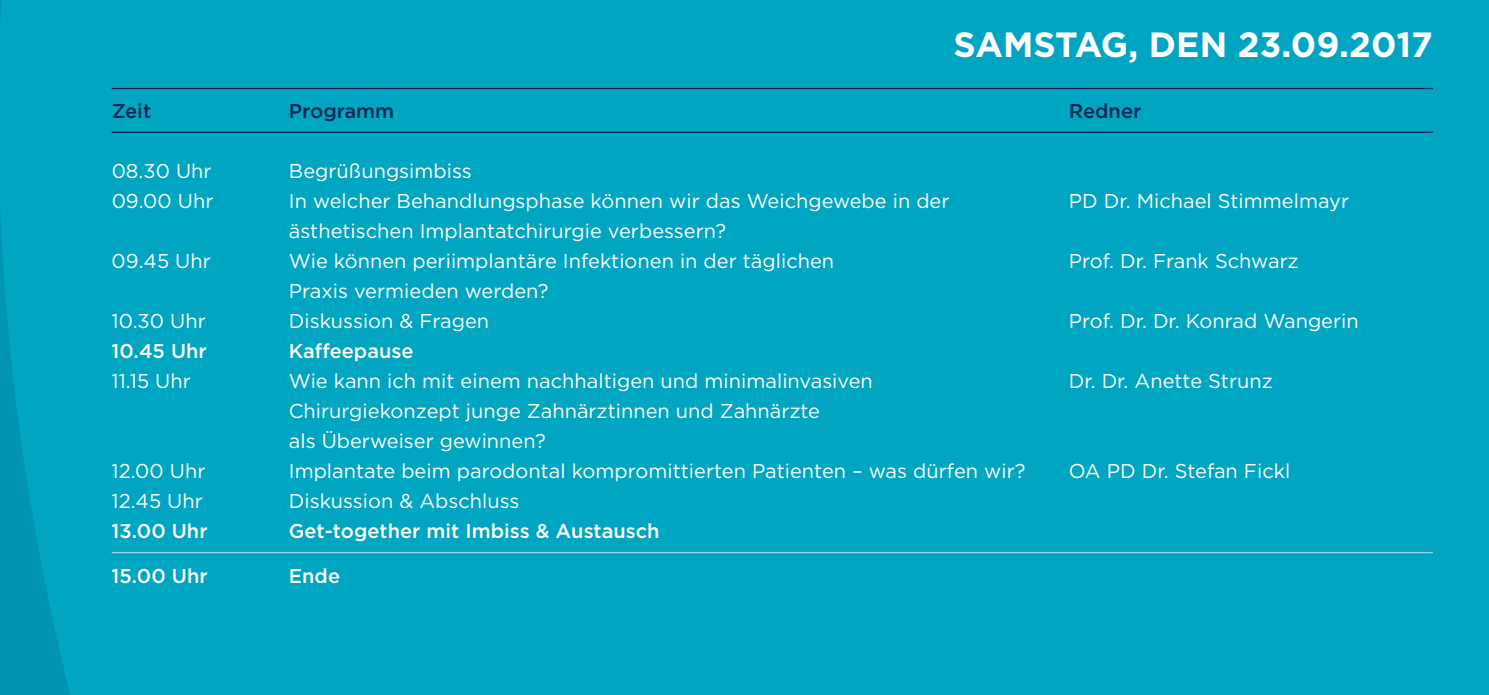
<style>
.page{position:relative;width:1489px;height:695px;background:#fff}
.page>*{position:absolute;margin:0;border:0;box-sizing:border-box;transform-origin:0 0}
.t1{font:700 35px "Gotham";color:#fff}
.t2{font:20px/30px "Gotham";color:#fff}
.t3{font:500 20px "Gotham";color:#fff}
.t4{font:500 20px "Gotham";color:#002751}
</style>
<div class="page">
<div style="left:0;top:0;width:1488px;height:694px;background:#00a5c2"></div>
<hr style="left:112px;top:88px;width:1320px;height:1px;background:#002751">
<hr style="left:112px;top:132px;width:1320px;height:1px;background:#002751">
<hr style="left:112px;top:552px;width:1320px;height:1px;background:#98d5e9">
<h1 class="t1" style="left:953px;top:25px;width:481px">SAMSTAG, DEN 23.09.2017</h1>
<p class="t4" style="left:112px;top:99px;width:41px">Zeit</p>
<p class="t4" style="left:289px;top:99px;width:107px">Programm</p>
<p class="t4" style="left:1068px;top:99px;width:74px">Redner</p>
<p class="t2" style="left:112px;top:155px;width:101px">08.30 Uhr</p>
<p class="t2" style="left:289px;top:155px;width:184px">Begrüßungsimbiss</p>
<p class="t2" style="left:112px;top:185px;width:103px">09.00 Uhr</p>
<p class="t2" style="left:289px;top:185px;width:662px">In welcher Behandlungsphase können wir das Weichgewebe in der</p>
<p class="t2" style="left:1068px;top:185px;width:282px">PD Dr. Michael Stimmelmayr</p>
<p class="t2" style="left:289px;top:215px;width:439px">ästhetischen Implantatchirurgie verbessern?</p>
<p class="t2" style="left:112px;top:245px;width:101px">09.45 Uhr</p>
<p class="t2" style="left:289px;top:245px;width:547px">Wie können periimplantäre Infektionen in der täglichen</p>
<p class="t2" style="left:1068px;top:245px;width:231px">Prof. Dr. Frank Schwarz</p>
<p class="t2" style="left:289px;top:275px;width:261px">Praxis vermieden werden?</p>
<p class="t2" style="left:112px;top:305px;width:96px">10.30 Uhr</p>
<p class="t2" style="left:289px;top:305px;width:202px">Diskussion &amp; Fragen</p>
<p class="t2" style="left:1068px;top:305px;width:291px">Prof. Dr. Dr. Konrad Wangerin</p>
<p class="t3" style="left:112px;top:339px;width:97px">10.45 Uhr</p>
<p class="t3" style="left:289px;top:339px;width:126px">Kaffeepause</p>
<p class="t2" style="left:112px;top:365px;width:81px">11.15 Uhr</p>
<p class="t2" style="left:289px;top:365px;width:585px">Wie kann ich mit einem nachhaltigen und minimalinvasiven</p>
<p class="t2" style="left:1068px;top:365px;width:205px">Dr. Dr. Anette Strunz</p>
<p class="t2" style="left:289px;top:395px;width:533px">Chirurgiekonzept junge Zahnärztinnen und Zahnärzte als Überweiser gewinnen?</p>
<p class="t2" style="left:112px;top:455px;width:95px">12.00 Uhr</p>
<p class="t2" style="left:289px;top:455px;width:738px">Implantate beim parodontal kompromittierten Patienten – was dürfen wir?</p>
<p class="t2" style="left:1068px;top:455px;width:223px">OA PD Dr. Stefan Fickl</p>
<p class="t2" style="left:112px;top:485px;width:93px">12.45 Uhr</p>
<p class="t2" style="left:289px;top:485px;width:232px">Diskussion &amp; Abschluss</p>
<p class="t3" style="left:112px;top:519px;width:98px">13.00 Uhr</p>
<p class="t3" style="left:289px;top:519px;width:372px">Get-together mit Imbiss &amp; Austausch</p>
<p class="t3" style="left:112px;top:564px;width:98px">15.00 Uhr</p>
<p class="t3" style="left:289px;top:564px;width:53px">Ende</p>
</div>
